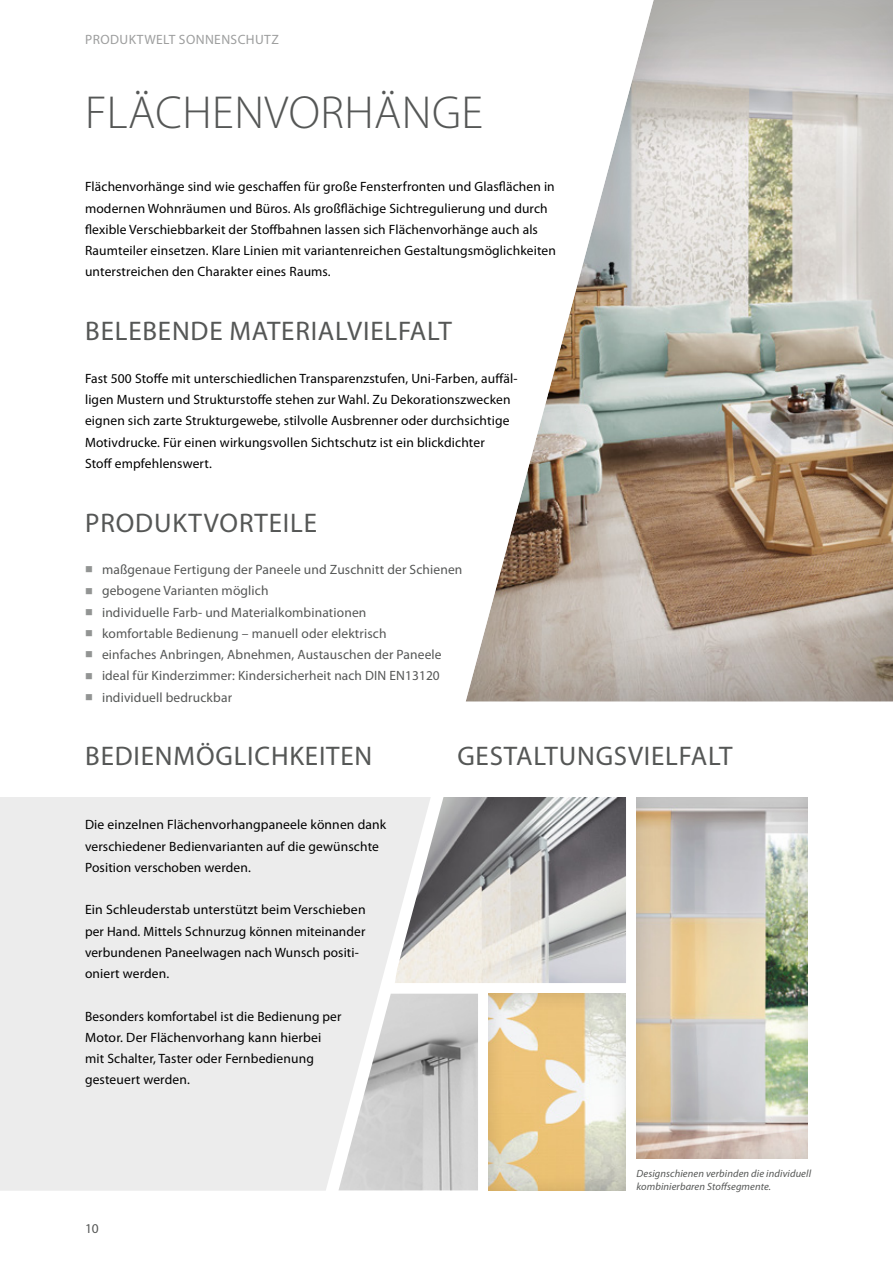
<style>
.page{position:relative;width:893px;height:1263px;background:#fff}
.page>*{position:absolute;margin:0;border:0;box-sizing:border-box;transform-origin:0 0}
.t1{font:300 46.5px "Myriad Pro";letter-spacing:.01em;color:#555756}
.t2{font:27px "Myriad Pro";letter-spacing:.03em;color:#555756}
.t3{font:13.5px/21.3px "Myriad Pro";letter-spacing:.01em;color:#000}
.t4{font:13.5px/21.3px "Myriad Pro";letter-spacing:.01em;color:#555756}
.t5{font:13.5px "Myriad Pro";letter-spacing:.03em;color:#9d9e9e}
.t6{font:italic 10.5px/13.2px "Myriad Pro";letter-spacing:.01em;color:#555756}
</style>
<div class="page">
<div style="left:0;top:797px;width:431px;height:394px;background:#ececec"></div>
<div style="left:465px;top:0;width:428px;height:703px;background:#000;opacity:.15"></div>
<img style="left:338px;top:994px;width:140px;height:196px">
<img style="left:395px;top:797px;width:231px;height:186px">
<div style="left:636px;top:796px;width:172px;height:363px;background:#000;opacity:.15"></div>
<div style="left:488px;top:992px;width:140px;height:201px;background:#000;opacity:.15"></div>
<p class="t5" style="left:85px;top:31px;width:195px">PRODUKTWELT SONNENSCHUTZ</p>
<h1 class="t1" style="left:85px;top:84px;width:400px">FLÄCHENVORHÄNGE</h1>
<p class="t3" style="left:85px;top:176px;width:472px">Flächenvorhänge sind wie geschaffen für große Fensterfronten und Glasflächen in modernen Wohnräumen und Büros. Als großflächige Sichtregulierung und durch flexible Verschiebbarkeit der Stoffbahnen lassen sich Flächenvorhänge auch als Raumteiler einsetzen. Klare Linien mit variantenreichen Gestaltungsmöglichkeiten unterstreichen den Charakter eines Raums.</p>
<h2 class="t2" style="left:85px;top:314px;width:368px">BELEBENDE MATERIALVIELFALT</h2>
<p class="t3" style="left:85px;top:367px;width:434px">Fast 500 Stoffe mit unterschiedlichen Transparenzstufen, Uni-Farben, auffäl&shy;ligen Mustern und Strukturstoffe stehen zur Wahl. Zu Dekorationszwecken eignen sich zarte Strukturgewebe, stilvolle Ausbrenner oder durchsichtige Motivdrucke. Für einen wirkungsvollen Sichtschutz ist ein blickdichter<br>Stoff empfehlenswert.</p>
<h2 class="t2" style="left:85px;top:506px;width:233px">PRODUKTVORTEILE</h2>
<p class="t4" style="left:102px;top:559px;width:362px">maßgenaue Fertigung der Paneele und Zuschnitt der Schienen gebogene Varianten möglich<br>individuelle Farb- und Materialkombinationen<br>komfortable Bedienung – manuell oder elektrisch<br>einfaches Anbringen, Abnehmen, Austauschen der Paneele ideal für Kinderzimmer: Kindersicherheit nach DIN EN13120 individuell bedruckbar</p>
<h2 class="t2" style="left:85px;top:740px;width:289px">BEDIENMÖGLICHKEITEN</h2>
<h2 class="t2" style="left:457px;top:740px;width:277px">GESTALTUNGSVIELFALT</h2>
<p class="t3" style="left:85px;top:814px;width:303px">Die einzelnen Flächenvorhangpaneele können dank verschiedener Bedienvarianten auf die gewünschte<br>Position verschoben werden.</p>
<p class="t3" style="left:85px;top:899px;width:282px">Ein Schleuderstab unterstützt beim Verschieben per Hand. Mittels Schnurzug können miteinander verbundenen Paneelwagen nach Wunsch positi&shy;oniert werden.</p>
<p class="t3" style="left:85px;top:1005px;width:258px">Besonders komfortabel ist die Bedienung per Motor. Der Flächenvorhang kann hierbei mit Schalter, Taster oder Fernbedienung gesteuert werden.</p>
<p class="t4" style="left:85px;top:1218px;width:15px">10</p>
<p class="t6" style="left:636px;top:1167px;width:176px">Designschienen verbinden die individuell kombinierbaren Stoffsegmente.</p>
</div>
